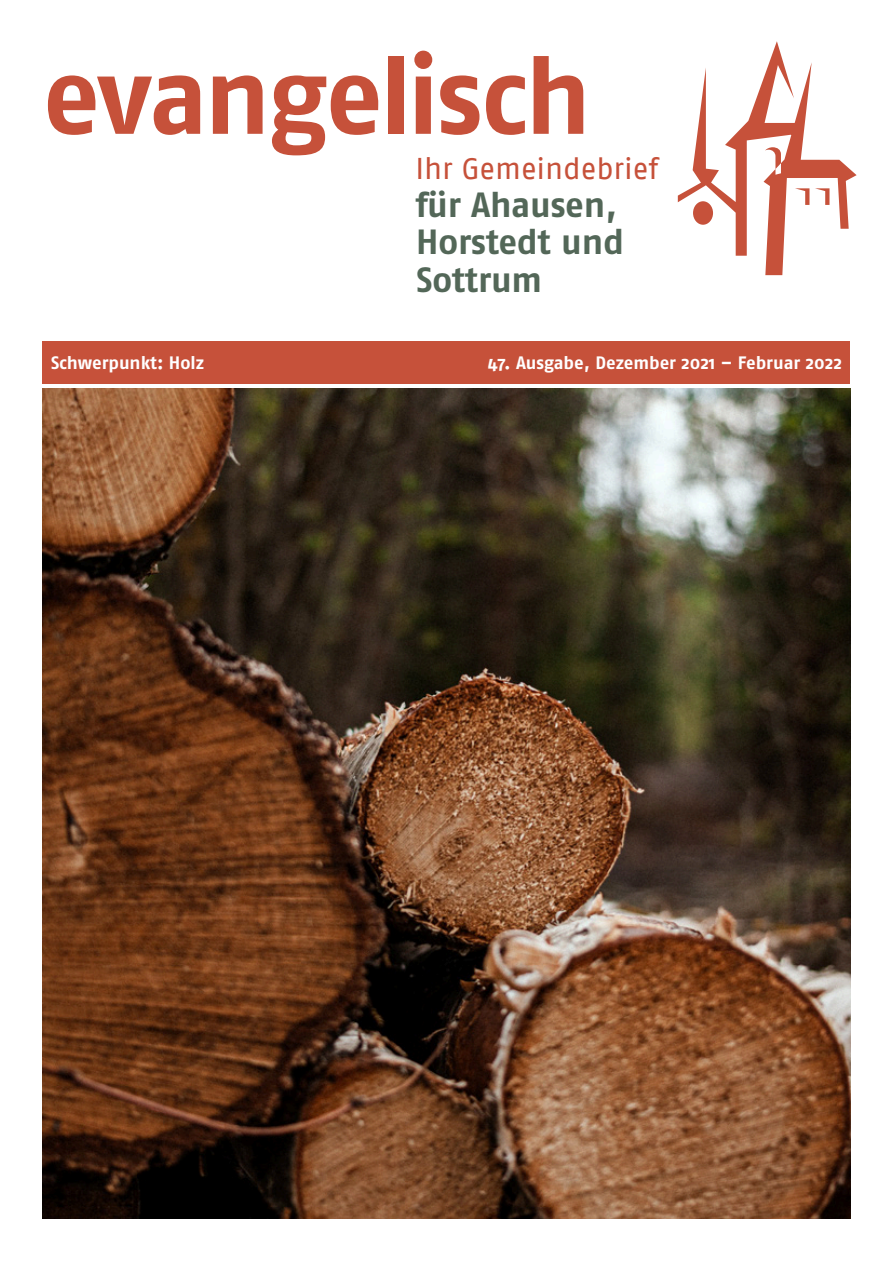
<style>
.page{position:relative;width:893px;height:1263px;background:#fff}
.page>*{position:absolute;margin:0;border:0;box-sizing:border-box;transform-origin:0 0}
.t1{font:700 108px "Fago No";letter-spacing:-.025em;color:#c6513a}
.t2{font:700 34.95px/37.5px "Fago No";letter-spacing:-.005em;color:#536758}
.t3{font:30px "Fago No";letter-spacing:-.005em;color:#c6513a}
.t4{font:700 18px "Fago No";color:#fff}
</style>
<div class="page">
<div style="left:43px;top:341px;width:807px;height:42px;background:#c6513a"></div>
<svg style="left:678px;top:41px;width:179px;height:234px"></svg>
<img style="left:43px;top:388px;width:807px;height:830px">
<h1 class="t1" style="left:43px;top:33px;width:550px">evangelisch</h1>
<h3 class="t3" style="left:416px;top:152px;width:244px">Ihr Gemeindebrief</h3>
<h2 class="t2" style="left:415px;top:186px;width:210px">für Ahausen,<br>Horstedt und<br>Sottrum</h2>
<p class="t4" style="left:51px;top:352px;width:155px">Schwerpunkt: Holz</p>
<p class="t4" style="left:488px;top:352px;width:356px">47. Ausgabe, Dezember 2021 – Februar 2022</p>
</div>
